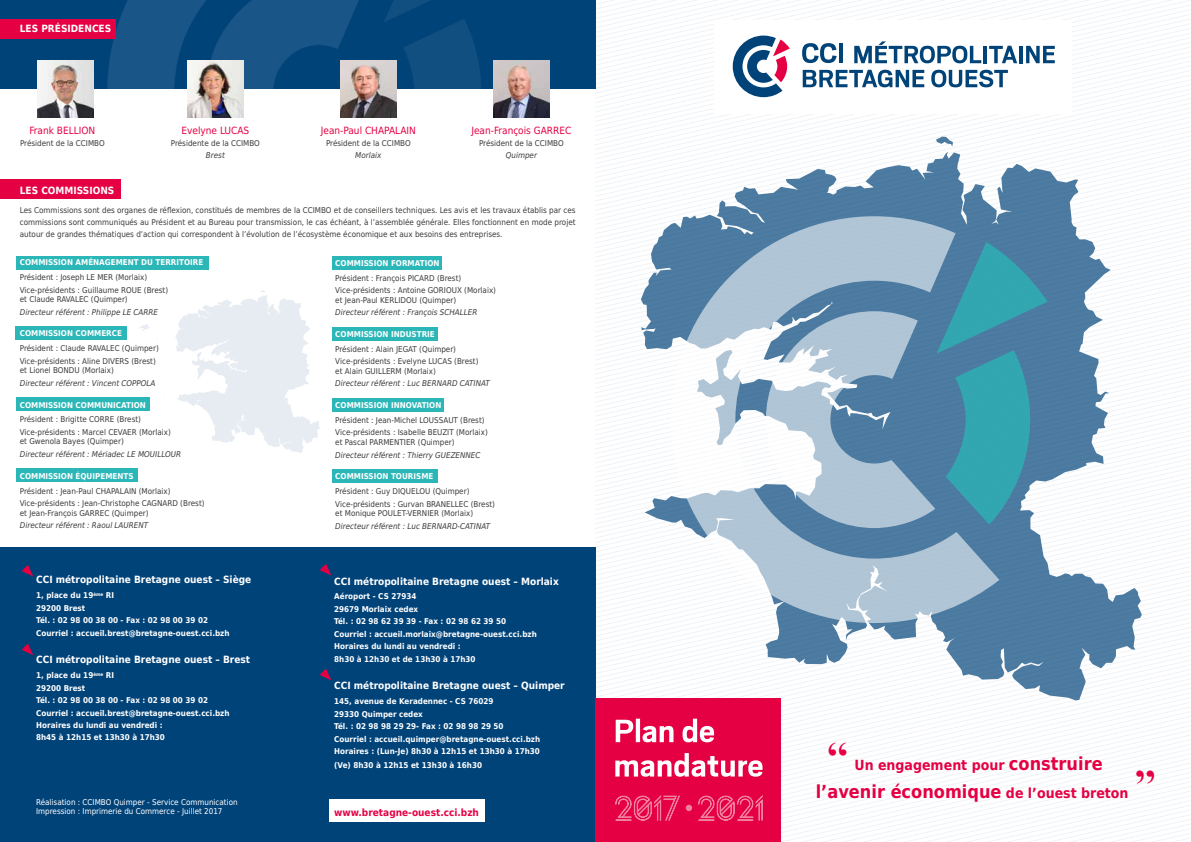
<style>
.page{position:relative;width:1191px;height:842px;background:#fff}
.page>*{position:absolute;margin:0;border:0;box-sizing:border-box;transform-origin:0 0}
.t1{font:700 40px "Times New Roman";color:#e50043}
.t2{font:700 18px "DejaVu Sans Condensed";color:#e50043}
.t3{font:700 14px "DejaVu Sans Condensed";color:#e50043}
.t4{font:700 10px "DejaVu Sans Condensed";color:#fff}
.t5{font:10px "DejaVu Sans Condensed";color:#e50043}
.t6{font:700 10px "DejaVu Sans Condensed";color:#e50043}
.t7{font:8px/12.4px "DejaVu Sans Condensed";color:#3c3c3b}
.t8{font:700 8px/12.4px "DejaVu Sans Condensed";color:#fff}
.t9{font:italic 8px "DejaVu Sans Condensed";color:#3c3c3b}
.t10{font:8px/9.8px "DejaVu Sans Condensed";color:#fff}
.s1{font-size:18px}
.s2{font-size:14px}
</style>
<div class="page">
<svg style="left:595px;top:116px;width:596px;height:4px"></svg>
<svg style="left:595px;top:120px;width:595px;height:5px"></svg>
<svg style="left:596px;top:125px;width:595px;height:5px"></svg>
<svg style="left:595px;top:130px;width:596px;height:4px"></svg>
<svg style="left:595px;top:134px;width:595px;height:5px"></svg>
<svg style="left:596px;top:139px;width:595px;height:5px"></svg>
<svg style="left:595px;top:144px;width:596px;height:4px"></svg>
<svg style="left:595px;top:148px;width:595px;height:5px"></svg>
<svg style="left:781px;top:710px;width:410px;height:5px"></svg>
<svg style="left:781px;top:719px;width:409px;height:5px"></svg>
<svg style="left:782px;top:724px;width:409px;height:5px"></svg>
<svg style="left:781px;top:733px;width:409px;height:5px"></svg>
<svg style="left:782px;top:738px;width:409px;height:5px"></svg>
<svg style="left:781px;top:743px;width:410px;height:4px"></svg>
<svg style="left:781px;top:747px;width:409px;height:5px"></svg>
<div style="left:0;top:0;width:595px;height:89px;background:#004379"></div>
<img style="left:65px;top:0;width:465px;height:89px">
<div style="left:0;top:547px;width:595px;height:295px;background:#004379"></div>
<div style="left:595px;top:699px;width:186px;height:143px;background:#e50043"></div>
<svg style="left:595px;top:0;width:596px;height:97px"></svg>
<svg style="left:615px;top:719px;width:99px;height:23px"></svg>
<svg style="left:615px;top:753px;width:576px;height:89px"></svg>
<svg style="left:685px;top:805px;width:7px;height:6px"></svg>
<div style="left:0;top:19px;width:116px;height:19px;background:#e50043"></div>
<img style="left:187px;top:61px;width:57px;height:56px">
<img style="left:493px;top:61px;width:57px;height:56px">
<img style="left:37px;top:61px;width:57px;height:56px">
<img style="left:340px;top:61px;width:57px;height:56px">
<div style="left:330px;top:799px;width:155px;height:23px;background:#fff"></div>
<svg style="left:320px;top:669px;width:11px;height:11px"></svg>
<svg style="left:320px;top:564px;width:11px;height:11px"></svg>
<svg style="left:22px;top:644px;width:11px;height:11px"></svg>
<svg style="left:22px;top:565px;width:11px;height:11px"></svg>
<div style="left:0;top:180px;width:120px;height:19px;background:#e50043"></div>
<div style="left:16px;top:256px;width:192px;height:13px;background:#2bb6b7"></div>
<div style="left:16px;top:327px;width:111px;height:13px;background:#2bb6b7"></div>
<div style="left:16px;top:398px;width:133px;height:13px;background:#2bb6b7"></div>
<div style="left:16px;top:468px;width:121px;height:14px;background:#2bb6b7"></div>
<div style="left:332px;top:469px;width:106px;height:14px;background:#2bb6b7"></div>
<div style="left:332px;top:398px;width:112px;height:14px;background:#2bb6b7"></div>
<div style="left:332px;top:327px;width:106px;height:14px;background:#2bb6b7"></div>
<div style="left:332px;top:256px;width:110px;height:13px;background:#2bb6b7"></div>
<svg style="left:139px;top:324px;width:11px;height:7px"></svg>
<svg style="left:175px;top:290px;width:145px;height:163px"></svg>
<svg style="left:641px;top:152px;width:500px;height:548px"></svg>
<svg style="left:936px;top:137px;width:17px;height:9px"></svg>
<svg style="left:671px;top:216px;width:328px;height:407px"></svg>
<svg style="left:766px;top:242px;width:281px;height:286px;background:#74a4bb"></svg>
<p class="t4" style="left:20px;top:21px;width:93px">LES PRÉSIDENCES</p>
<p class="t5" style="left:29px;top:122px;width:67px">Frank BELLION</p>
<p class="t7" style="left:20px;top:136px;width:86px">Président de la CCIMBO</p>
<p class="t5" style="left:181px;top:122px;width:69px">Evelyne LUCAS</p>
<p class="t7" style="left:171px;top:136px;width:91px">Présidente de la CCIMBO</p>
<p class="t9" style="left:206px;top:149px;width:20px">Brest</p>
<p class="t5" style="left:321px;top:122px;width:97px">Jean-Paul CHAPALAIN</p>
<p class="t7" style="left:326px;top:136px;width:86px">Président de la CCIMBO</p>
<p class="t9" style="left:355px;top:149px;width:28px">Morlaix</p>
<p class="t5" style="left:471px;top:122px;width:102px">Jean-François GARREC</p>
<p class="t7" style="left:479px;top:136px;width:86px">Président de la CCIMBO</p>
<p class="t9" style="left:506px;top:149px;width:33px">Quimper</p>
<p class="t4" style="left:20px;top:182px;width:96px">LES COMMISSIONS</p>
<p class="t7" style="left:20px;top:204px;width:557px;line-height:12px;text-align:justify">Les Commissions sont des organes de réflexion, constitués de membres de la CCIMBO et de conseillers techniques. Les avis et les travaux établis par ces commissions sont communiqués au Président et au Bureau pour transmission, le cas échéant, à l’assemblée générale. Elles fonctionnent en mode projet autour de grandes thématiques d’action qui correspondent à l’évolution de l’écosystème économique et aux besoins des entreprises.</p>
<p class="t8" style="left:20px;top:256px;width:185px">COMMISSION AMÉNAGEMENT DU TERRITOIRE</p>
<p class="t7" style="left:20px;top:271px;width:150px">Président : Joseph LE MER (Morlaix)<br>Vice-présidents : Guillaume ROUE (Brest)</p>
<p class="t7" style="left:20px;top:293px;width:109px">et Claude RAVALEC (Quimper)</p>
<p class="t9" style="left:20px;top:306px;width:140px">Directeur référent : Philippe LE CARRE</p>
<p class="t8" style="left:20px;top:327px;width:104px">COMMISSION COMMERCE</p>
<p class="t7" style="left:20px;top:342px;width:140px">Président : Claude RAVALEC (Quimper)<br>Vice-présidents : Aline DIVERS (Brest)</p>
<p class="t7" style="left:20px;top:364px;width:96px">et Lionel BONDU (Morlaix)</p>
<p class="t9" style="left:20px;top:377px;width:137px">Directeur référent : Vincent COPPOLA</p>
<p class="t8" style="left:20px;top:398px;width:127px">COMMISSION COMMUNICATION</p>
<p class="t7" style="left:20px;top:413px;width:153px">Président : Brigitte CORRE (Brest)<br>Vice-présidents : Marcel CEVAER (Morlaix)</p>
<p class="t7" style="left:20px;top:435px;width:105px">et Gwenola Bayes (Quimper)</p>
<p class="t9" style="left:20px;top:448px;width:163px">Directeur référent : Mériadec LE MOUILLOUR</p>
<p class="t8" style="left:20px;top:469px;width:115px">COMMISSION ÉQUIPEMENTS</p>
<p class="t7" style="left:20px;top:484px;width:186px">Président : Jean-Paul CHAPALAIN (Morlaix)<br>Vice-présidents : Jean-Christophe CAGNARD (Brest)</p>
<p class="t7" style="left:20px;top:506px;width:130px">et Jean-François GARREC (Quimper)</p>
<p class="t9" style="left:20px;top:519px;width:130px">Directeur référent : Raoul LAURENT</p>
<p class="t4" style="left:36px;top:572px;width:217px">CCI métropolitaine Bretagne ouest – Siège</p>
<p class="t8" style="left:36px;top:589px;width:195px">1, place du 19<sup>ème</sup> RI<br>29200 Brest<br>Tél. : 02 98 00 38 00 - Fax : 02 98 00 39 02<br>Courriel : accueil.brest@bretagne-ouest.cci.bzh</p>
<p class="t4" style="left:36px;top:652px;width:215px">CCI métropolitaine Bretagne ouest – Brest</p>
<p class="t8" style="left:36px;top:669px;width:195px">1, place du 19<sup>ème</sup> RI<br>29200 Brest<br>Tél. : 02 98 00 38 00 - Fax : 02 98 00 39 02<br>Courriel : accueil.brest@bretagne-ouest.cci.bzh<br>Horaires du lundi au vendredi :<br>8h45 à 12h15 et 13h30 à 17h30</p>
<p class="t10" style="left:36px;top:797px;width:203px">Réalisation : CCIMBO Quimper - Service Communication<br>Impression : Imprimerie du Commerce - Juillet 2017</p>
<p class="t8" style="left:335px;top:257px;width:106px">COMMISSION FORMATION</p>
<p class="t7" style="left:335px;top:272px;width:162px">Président : François PICARD (Brest)<br>Vice-présidents : Antoine GORIOUX (Morlaix)</p>
<p class="t7" style="left:335px;top:294px;width:122px">et Jean-Paul KERLIDOU (Quimper)</p>
<p class="t9" style="left:335px;top:307px;width:144px">Directeur référent : François SCHALLER</p>
<p class="t8" style="left:335px;top:328px;width:101px">COMMISSION INDUSTRIE</p>
<p class="t7" style="left:335px;top:343px;width:145px">Président : Alain JEGAT (Quimper)<br>Vice-présidents : Evelyne LUCAS (Brest)</p>
<p class="t7" style="left:335px;top:365px;width:102px">et Alain GUILLERM (Morlaix)</p>
<p class="t9" style="left:335px;top:378px;width:156px">Directeur référent : Luc BERNARD CATINAT</p>
<p class="t8" style="left:335px;top:399px;width:108px">COMMISSION INNOVATION</p>
<p class="t7" style="left:335px;top:414px;width:154px">Président : Jean-Michel LOUSSAUT (Brest)<br>Vice-présidents : Isabelle BEUZIT (Morlaix)</p>
<p class="t7" style="left:335px;top:436px;width:121px">et Pascal PARMENTIER (Quimper)</p>
<p class="t9" style="left:335px;top:449px;width:147px">Directeur référent : Thierry GUEZENNEC</p>
<p class="t8" style="left:335px;top:470px;width:100px">COMMISSION TOURISME</p>
<p class="t7" style="left:335px;top:485px;width:161px">Président : Guy DIQUELOU (Quimper)<br>Vice-présidents : Gurvan BRANELLEC (Brest)</p>
<p class="t7" style="left:335px;top:507px;width:139px">et Monique POULET-VERNIER (Morlaix)</p>
<p class="t9" style="left:335px;top:520px;width:156px">Directeur référent : Luc BERNARD-CATINAT</p>
<p class="t4" style="left:334px;top:573px;width:226px">CCI métropolitaine Bretagne ouest – Morlaix</p>
<p class="t8" style="left:334px;top:590px;width:204px">Aéroport - CS 27934<br>29679 Morlaix cedex<br>Tél. : 02 98 62 39 39 - Fax : 02 98 62 39 50<br>Courriel : accueil.morlaix@bretagne-ouest.cci.bzh<br>Horaires du lundi au vendredi :<br>8h30 à 12h30 et de 13h30 à 17h30</p>
<p class="t4" style="left:334px;top:678px;width:232px">CCI métropolitaine Bretagne ouest – Quimper</p>
<p class="t8" style="left:334px;top:695px;width:207px">145, avenue de Keradennec - CS 76029<br>29330 Quimper cedex<br>Tél. : 02 98 98 29 29- Fax : 02 98 98 29 50<br>Courriel : accueil.quimper@bretagne-ouest.cci.bzh Horaires : (Lun-Je) 8h30 à 12h15 et 13h30 à 17h30</p>
<p class="t8" style="left:334px;top:758px;width:149px">(Ve) 8h30 à 12h15 et 13h30 à 16h30</p>
<p class="t6" style="left:334px;top:804px;width:146px">www.bretagne-ouest.cci.bzh</p>
<h1 class="t1" style="left:825px;top:729px;width:25px">‘‘</h1>
<h3 class="t3" style="left:854px;top:753px;width:250px">Un engagement pour <span class="s1">construire</span></h3>
<h2 class="t2" style="left:815px;top:777px;width:314px">l’avenir économique <span class="s2">de l’ouest breton</span></h2>
<h1 class="t1" style="left:1133px;top:757px;width:25px">’’</h1>
</div>
